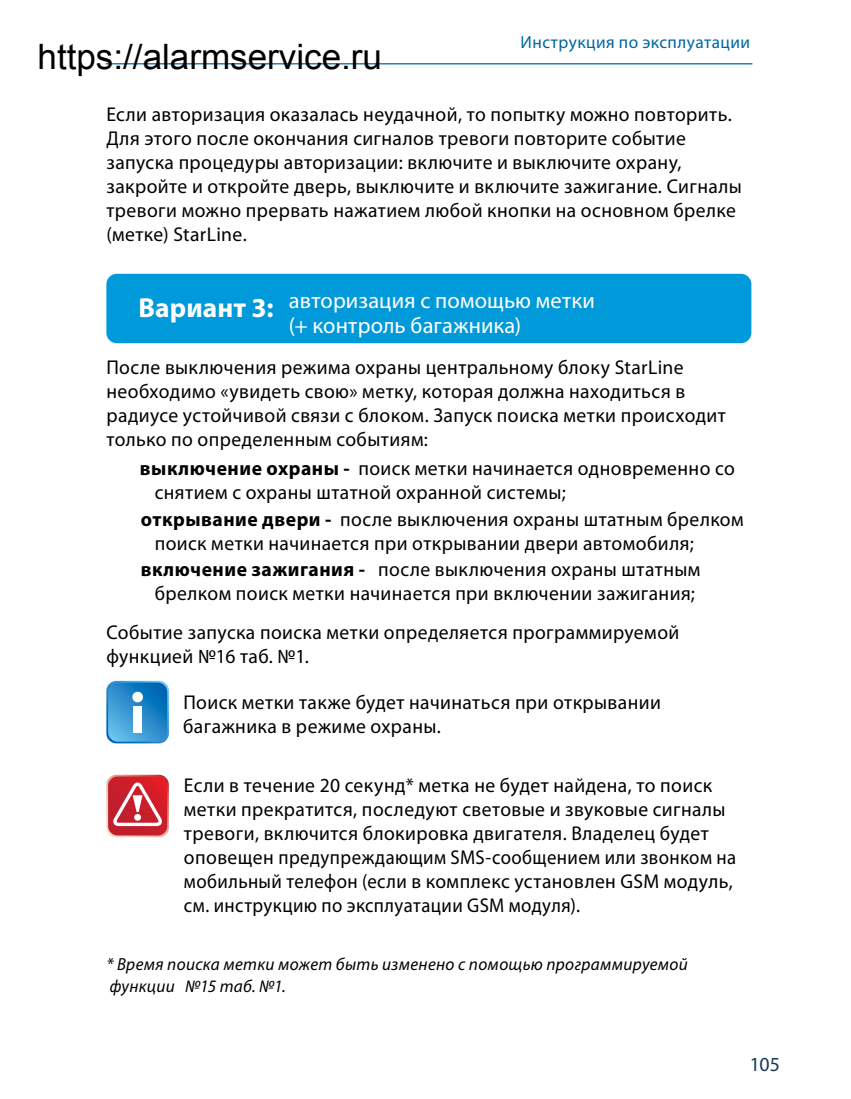
<style>
.page{position:relative;width:851px;height:1099px;background:#fff}
.page>*{position:absolute;margin:0;border:0;box-sizing:border-box;transform-origin:0 0}
.t1{font:22.5px/25px "Myriad Pro";letter-spacing:.005em;color:#fff}
.t2{font:20px/24px "Myriad Pro";letter-spacing:.02em;color:#000}
.t3{font:20px "Myriad Pro";color:#17395e}
.t4{font:italic 17.5px/22px "Myriad Pro";letter-spacing:.02em;color:#000}
.t5{font:17.5px "Myriad Pro";letter-spacing:.025em;color:#0066a0}
.s1{font-weight:700;font-size:27.5px}
.s2{font-weight:700}
</style>
<div class="page">
<hr style="left:106px;top:63px;width:646px;height:1px;background:#0066a0">
<div style="left:106px;top:274px;width:645px;height:69px;background:#0099da;border-radius:11px"></div>
<svg style="left:106px;top:680px;width:63px;height:63px"></svg>
<div style="left:132px;top:691px;width:11px;height:11px;background:#fff;border-radius:50%"></div>
<div style="left:133px;top:706px;width:9px;height:26px;background:#fff"></div>
<svg style="left:106px;top:774px;width:63px;height:63px"></svg>
<svg style="left:134px;top:813px;width:7px;height:7px"></svg>
<p class="t5" style="left:520px;top:32px;width:231px">Инструкция по эксплуатации</p>
<p class="t2" style="left:106px;top:102px;width:637px">Если авторизация оказалась неудачной, то попытку можно повторить.<br>Для этого после окончания сигналов тревоги повторите событие запуска процедуры авторизации: включите и выключите охрану, закройте и откройте дверь, выключите и включите зажигание. Сигналы тревоги можно прервать нажатием любой кнопки на основном брелке (метке) StarLine.</p>
<p class="t1" style="left:289px;top:288px;width:307px;text-indent:-150px"><span class="s1">Вариант 3:</span> авторизация с помощью метки (+ контроль багажника)</p>
<p class="t2" style="left:106px;top:355px;width:621px">После выключения режима охраны центральному блоку StarLine необходимо «увидеть свою» метку, которая должна находиться в радиусе устойчивой связи с блоком. Запуск поиска метки происходит только по определенным событиям:</p>
<p class="t2" style="left:155px;top:456px;width:581px;text-indent:-15px"><span class="s2">выключение охраны -</span> поиск метки начинается одновременно со снятием с охраны штатной охранной системы;</p>
<p class="t2" style="left:155px;top:507px;width:590px;text-indent:-14px"><span class="s2">открывание двери -</span> после выключения охраны штатным брелком поиск метки начинается при открывании двери автомобиля;</p>
<p class="t2" style="left:141px;top:557px;width:561px;text-align:center"><span class="s2">включение зажигания -</span> после выключения охраны штатным брелком поиск метки начинается при включении зажигания;</p>
<p class="t2" style="left:106px;top:619px;width:574px">Событие запуска поиска метки определяется программируемой функцией №16 таб. №1.</p>
<p class="t2" style="left:183px;top:689px;width:479px">Поиск метки также будет начинаться при открывании багажника в режиме охраны.</p>
<p class="t2" style="left:184px;top:773px;width:553px">Если в течение 20 секунд* метка не будет найдена, то поиск метки прекратится, последуют световые и звуковые сигналы тревоги, включится блокировка двигателя. Владелец будет оповещен предупреждающим SMS-сообщением или звонком на мобильный телефон (если в комплекс установлен GSM модуль, см. инструкцию по эксплуатации GSM модуля).</p>
<p class="t4" style="left:106px;top:952px;width:583px">* Время поиска метки может быть изменено с помощью программируемой функции №15 таб. №1.</p>
<p class="t3" style="left:749px;top:1052px;width:32px">105</p>
</div>
